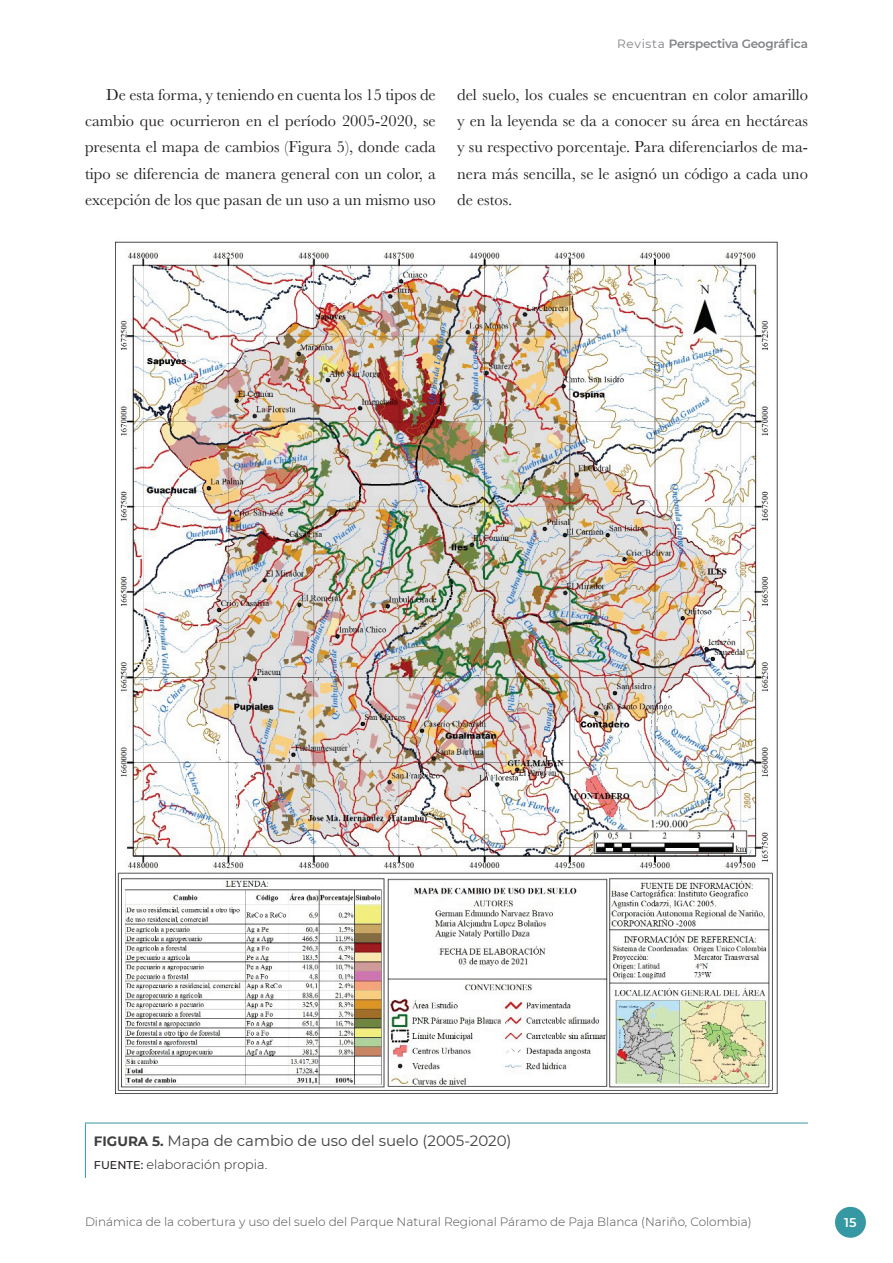
<style>
.page{position:relative;width:893px;height:1263px;background:#fff}
.page>*{position:absolute;margin:0;border:0;box-sizing:border-box;transform-origin:0 0}
.t1{font:16.5px/26.2px "Baskerville";color:#231f20;text-align:justify}
.t2{font:15px "Montserrat";color:#3e3e3f}
.t3{font:300 12.75px "Montserrat";color:#231f20}
.t4{font:600 12.75px "Montserrat";color:#fff}
.t5{font:300 12px "Montserrat";color:#4b4c4d}
.t6{font:600 12px "Montserrat";letter-spacing:-.02em;color:#808285}
.s1{font-weight:400}
.s2{font-weight:700;font-size:13.5px}
.s3{font-weight:500;font-size:11.25px}
</style>
<div class="page">
<div style="left:835px;top:1207px;width:31px;height:31px;background:#3698a3;border-radius:50%"></div>
<hr style="left:85px;top:1123px;width:723px;height:1px;background:#3698a3">
<hr style="left:85px;top:1123px;width:1px;height:55px;background:#3698a3">
<img style="left:115px;top:241px;width:663px;height:853px">
<p class="t6" style="left:617px;top:36px;width:192px"><span class="s1">Revista</span> Perspectiva Geográfica</p>
<p class="t1" style="left:85px;top:82px;width:352px;text-indent:21px">De esta forma, y teniendo en cuenta los 15 tipos de cambio que ocurrieron en el período 2005-2020, se presenta el mapa de cambios (Figura 5), donde cada tipo se diferencia de manera general con un color, a excepción de los que pasan de un uso a un mismo uso</p>
<p class="t1" style="left:457px;top:82px;width:352px">del suelo, los cuales se encuentran en color amarillo y en la leyenda se da a conocer su área en hectáreas y su respectivo porcentaje. Para diferenciarlos de ma&shy;nera más sencilla, se le asignó un código a cada uno de estos.</p>
<p class="t2" style="left:94px;top:1130px;width:419px"><span class="s2">FIGURA 5.</span> Mapa de cambio de uso del suelo (2005-2020)</p>
<p class="t3" style="left:94px;top:1156px;width:175px"><span class="s3">FUENTE:</span> elaboración propia.</p>
<p class="t5" style="left:85px;top:1214px;width:668px">Dinámica de la cobertura y uso del suelo del Parque Natural Regional Páramo de Paja Blanca (Nariño, Colombia)</p>
<p class="t4" style="left:844px;top:1213px;width:14px">15</p>
</div>
